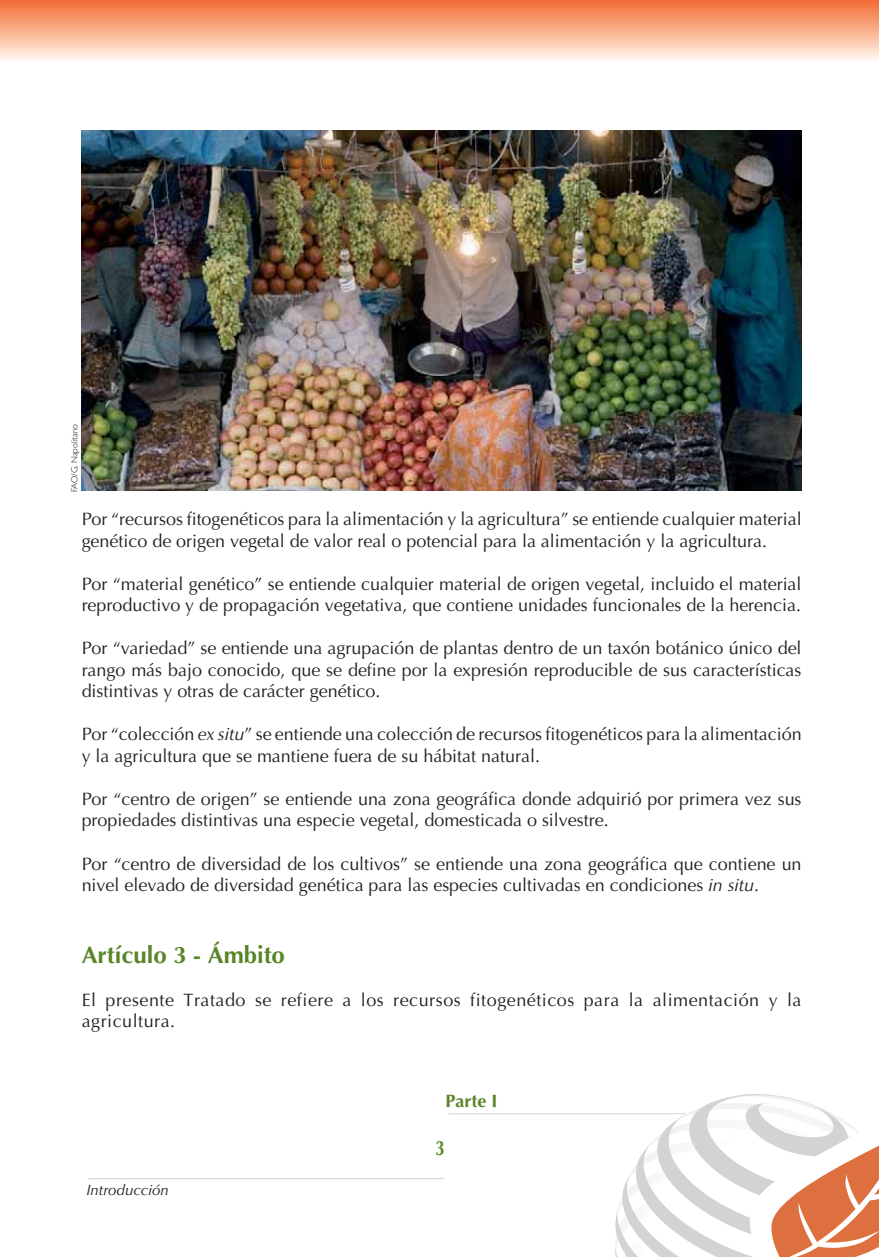
<style>
.page{position:relative;width:879px;height:1257px;background:#fff}
.page>*{position:absolute;margin:0;border:0;box-sizing:border-box;transform-origin:0 0}
.t1{font:700 23.85px "Optima";color:#588527}
.t2{font:700 20.85px "Optima";color:#588527;scale:.8 1}
.t3{font:17.85px/21.5px "Optima";color:#231f20}
.t4{font:17.85px/21.5px "Optima";letter-spacing:.03em;color:#231f20}
.t5{font:700 17.85px "Optima";color:#588527}
.t6{font:italic 15px "Optima";color:#231f20}
.t7{font:300 9px "Gill Sans";color:#231f20}
.s1{font-style:italic}
</style>
<div class="page">
<svg style="left:614px;top:1094px;width:265px;height:163px"></svg>
<div style="left:0;top:0;width:879px;height:61px;background:linear-gradient(to bottom,#f36b32,#fff7ed)"></div>
<hr style="left:88px;top:1178px;width:356px;height:1px;background:#d1d3d4">
<hr style="left:448px;top:1113px;width:237px;height:1px;background:#d1d3d4">
<img style="left:82px;top:131px;width:719px;height:360px">
<p class="t7" style="left:71px;top:492px;width:70px;rotate:-90deg">FAO/G. Napolitano</p>
<p class="t3" style="left:82px;top:510px;width:721px">Por “recursos fitogenéticos para la alimentación y la agricultura” se entiende cualquier material genético de origen vegetal de valor real o potencial para la alimentación y la agricultura.</p>
<p class="t3" style="left:82px;top:575px;width:721px">Por “material genético” se entiende cualquier material de origen vegetal, incluido el material reproductivo y de propagación vegetativa, que contiene unidades funcionales de la herencia.</p>
<p class="t3" style="left:82px;top:639px;width:721px;text-align:justify">Por “variedad” se entiende una agrupación de plantas dentro de un taxón botánico único del rango más bajo conocido, que se define por la expresión reproducible de sus características distintivas y otras de carácter genético.</p>
<p class="t3" style="left:82px;top:725px;width:721px">Por “colección <span class="s1">ex situ</span>” se entiende una colección de recursos fitogenéticos para la alimentación y la agricultura que se mantiene fuera de su hábitat natural.</p>
<p class="t3" style="left:82px;top:790px;width:721px">Por “centro de origen” se entiende una zona geográfica donde adquirió por primera vez sus propiedades distintivas una especie vegetal, domesticada o silvestre.</p>
<p class="t3" style="left:82px;top:854px;width:721px">Por “centro de diversidad de los cultivos” se entiende una zona geográfica que contiene un nivel elevado de diversidad genética para las especies cultivadas en condiciones <span class="s1">in situ</span>.</p>
<h1 class="t1" style="left:82px;top:945px;width:205px">Artículo 3 - Ámbito</h1>
<p class="t4" style="left:82px;top:990px;width:721px">El presente Tratado se refiere a los recursos fitogenéticos para la alimentación y la agricultura.</p>
<p class="t5" style="left:445px;top:1093px;width:53px">Parte I</p>
<p class="t6" style="left:86px;top:1183px;width:84px">Introducción</p>
<p class="t2" style="left:435px;top:1139px;width:13px">3</p>
</div>
